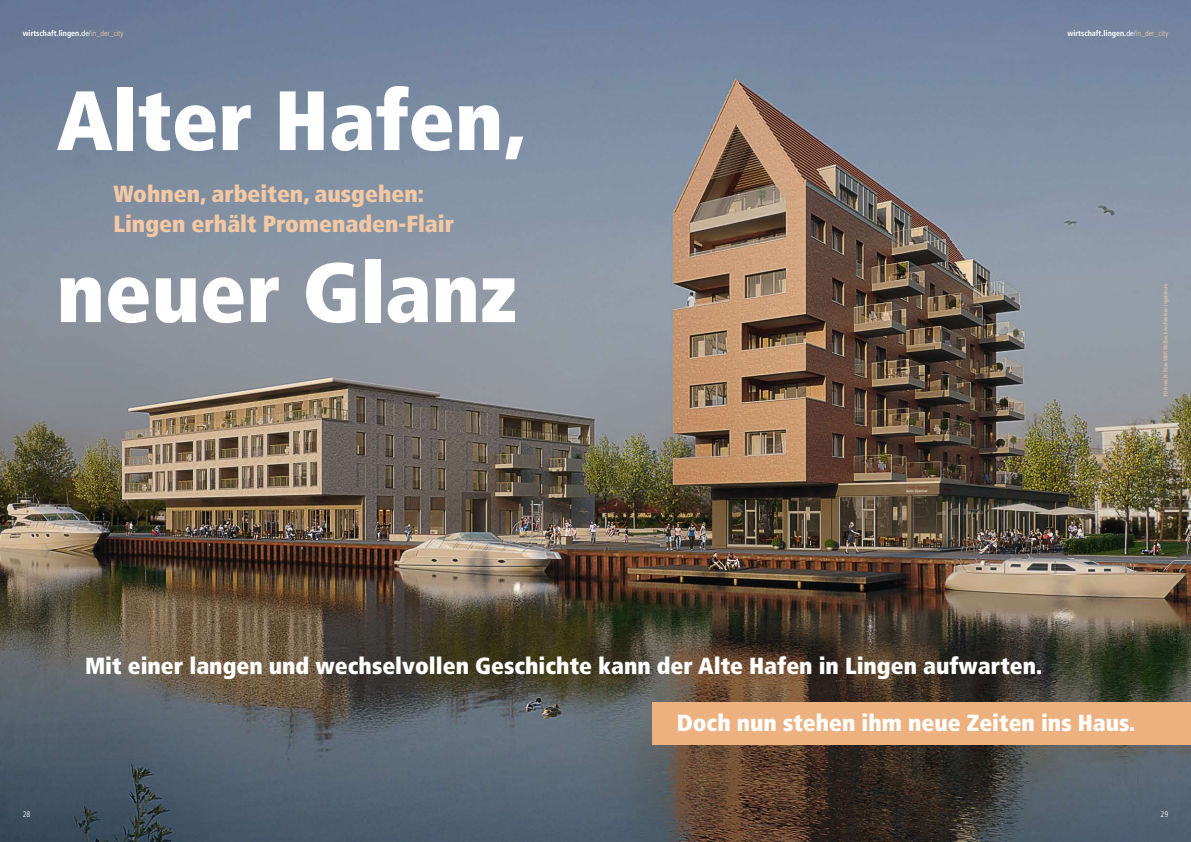
<style>
.page{position:relative;width:1191px;height:842px;background:#fff}
.page>*{position:absolute;margin:0;border:0;box-sizing:border-box;transform-origin:0 0}
.t1{font:900 condensed 84px/172px "Frutiger LT Com";color:#fff}
.t2{font:900 condensed 23.3px "Frutiger LT Com";color:#fff}
.t3{font:900 condensed 23.3px/30px "Frutiger LT Com";color:#f3c8a3}
.t4{font:700 condensed 8px "Frutiger LT Com";color:#fff}
.t5{font:300 condensed 8px "Frutiger LT Com";color:#fff}
.t6{font:condensed 5.5px "Frutiger LT Com";color:#f3c8a3}
.s1{font-weight:400}
.s2{font-weight:300}
.s3{font-weight:300;color:#f3c8a3}
</style>
<div class="page">
<img style="left:0;top:0;width:1191px;height:842px">
<div style="left:652px;top:702px;width:539px;height:43px;background:#edb180"></div>
<p class="t4" style="left:23px;top:28px;width:102px">wirtschaft.lingen.<span class="s1">de</span><span class="s2">/</span><span class="s3">in_der_city</span></p>
<p class="t4" style="left:1067px;top:28px;width:102px">wirtschaft.lingen.<span class="s1">de</span><span class="s2">/</span><span class="s3">in_der_city</span></p>
<h1 class="t1" style="left:57px;top:34px;width:470px">Alter Hafen, neuer Glanz</h1>
<p class="t3" style="left:113px;top:179px;width:342px">Wohnen, arbeiten, ausgehen:<br>Lingen erhält Promenaden-Flair</p>
<p class="t6" style="left:1162px;top:397px;width:115px;rotate:-90deg">3D-Ansicht: Büro WBR Wolbeck Architekten Ingenieure</p>
<p class="t2" style="left:85px;top:651px;width:958px">Mit einer langen und wechselvollen Geschichte kann der Alte Hafen in Lingen aufwarten.</p>
<p class="t2" style="left:677px;top:708px;width:460px">Doch nun stehen ihm neue Zeiten ins Haus.</p>
<p class="t5" style="left:23px;top:809px;width:9px">28</p>
<p class="t5" style="left:1160px;top:809px;width:9px">29</p>
</div>
